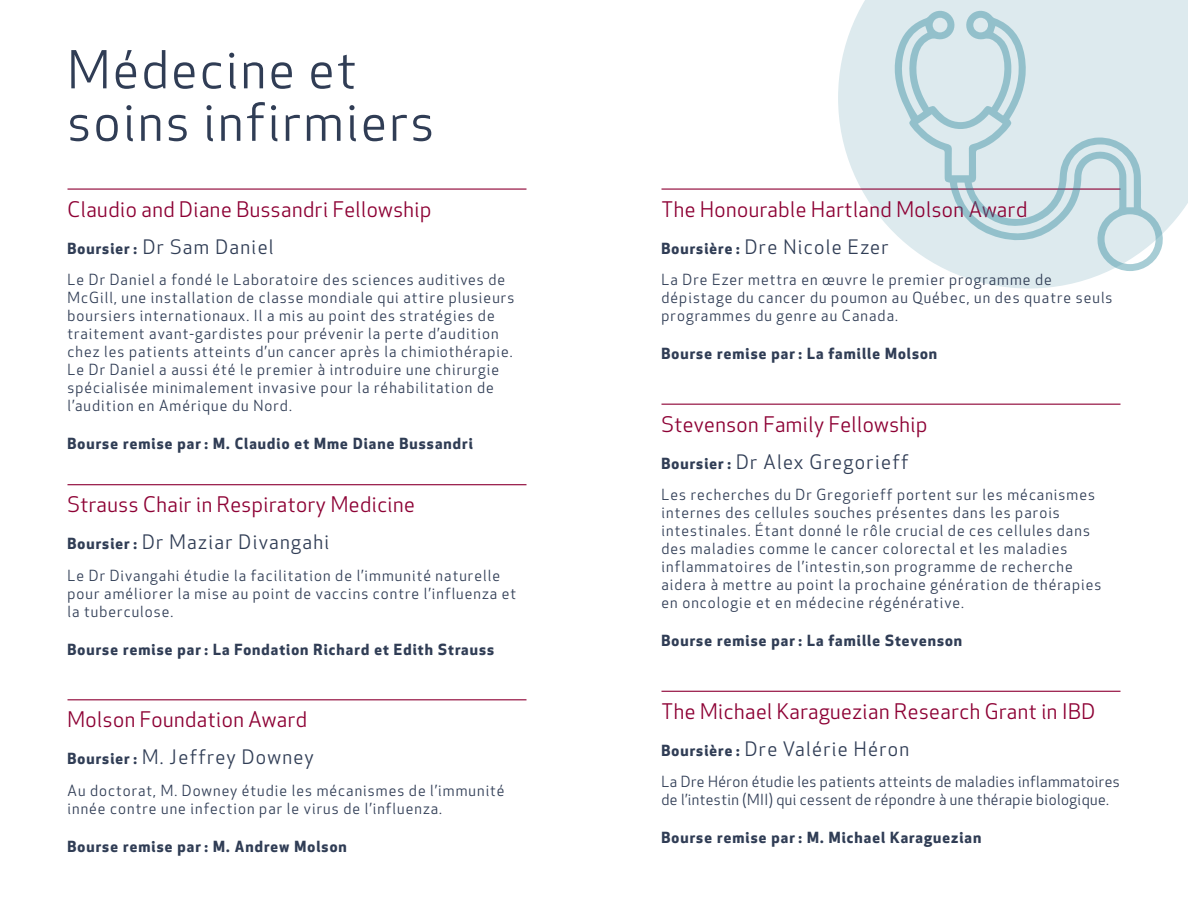
<style>
.page{position:relative;width:1188px;height:918px;background:#fff}
.page>*{position:absolute;margin:0;border:0;box-sizing:border-box;transform-origin:0 0}
.t1{font:51px/52.5px "Apex New";letter-spacing:.05em;color:#303d55}
.t2{font:21px "Apex New";letter-spacing:.025em;color:#8d0034}
.t3{font:19.5px "Apex New";letter-spacing:.07em;color:#303d55}
.t4{font:15px/18px "Apex New";letter-spacing:.07em;color:#303d55}
.t5{font:700 15px "Apex New";letter-spacing:.07em;color:#303d55}
.t6{font:15px/18px "Apex New";letter-spacing:.03em;color:#303d55}
.s1{font-weight:700;font-size:15px}
</style>
<div class="page">
<hr style="left:68px;top:189px;width:458px;height:1px;background:#8d0034">
<hr style="left:68px;top:484px;width:458px;height:1px;background:#8d0034">
<hr style="left:68px;top:699px;width:458px;height:1px;background:#8d0034">
<svg style="left:838px;top:0;width:350px;height:289px;fill:#ddeaee"></svg>
<hr style="left:662px;top:189px;width:458px;height:1px;background:#8d0034">
<hr style="left:662px;top:404px;width:458px;height:1px;background:#8d0034">
<hr style="left:662px;top:691px;width:458px;height:1px;background:#8d0034">
<svg style="left:893px;top:9px;width:272px;height:262px;background:#d4e4e9"></svg>
<h1 class="t1" style="left:68px;top:44px;width:368px">Médecine et soins infirmiers</h1>
<h2 class="t2" style="left:68px;top:196px;width:365px">Claudio and Diane Bussandri Fellowship</h2>
<h3 class="t3" style="left:68px;top:234px;width:208px"><span class="s1">Boursier :</span> Dr Sam Daniel</h3>
<p class="t4" style="left:68px;top:271px;width:448px">Le Dr Daniel a fondé le Laboratoire des sciences auditives de McGill, une installation de classe mondiale qui attire plusieurs boursiers internationaux. Il a mis au point des stratégies de traitement avant-gardistes pour prévenir la perte d’audition chez les patients atteints d’un cancer après la chimiothérapie.<br>Le Dr Daniel a aussi été le premier à introduire une chirurgie spécialisée minimalement invasive pour la réhabilitation de l’audition en Amérique du Nord.</p>
<p class="t5" style="left:68px;top:433px;width:407px">Bourse remise par : M. Claudio et Mme Diane Bussandri</p>
<h2 class="t2" style="left:68px;top:491px;width:349px">Strauss Chair in Respiratory Medicine</h2>
<h3 class="t3" style="left:68px;top:530px;width:263px"><span class="s1">Boursier :</span> Dr Maziar Divangahi</h3>
<p class="t4" style="left:68px;top:566px;width:450px">Le Dr Divangahi étudie la facilitation de l’immunité naturelle pour améliorer la mise au point de vaccins contre l’influenza et la tuberculose.</p>
<p class="t5" style="left:68px;top:639px;width:428px">Bourse remise par : La Fondation Richard et Edith Strauss</p>
<h2 class="t2" style="left:68px;top:706px;width:241px">Molson Foundation Award</h2>
<h3 class="t3" style="left:68px;top:745px;width:248px"><span class="s1">Boursier :</span> M. Jeffrey Downey</h3>
<p class="t4" style="left:68px;top:781px;width:439px">Au doctorat, M. Downey étudie les mécanismes de l’immunité innée contre une infection par le virus de l’influenza.</p>
<p class="t5" style="left:68px;top:836px;width:281px">Bourse remise par : M. Andrew Molson</p>
<h2 class="t2" style="left:662px;top:196px;width:367px">The Honourable Hartland Molson Award</h2>
<h3 class="t3" style="left:662px;top:234px;width:229px"><span class="s1">Boursière :</span> Dre Nicole Ezer</h3>
<p class="t4" style="left:662px;top:271px;width:453px">La Dre Ezer mettra en œuvre le premier programme de dépistage du cancer du poumon au Québec, un des quatre seuls programmes du genre au Canada.</p>
<p class="t5" style="left:662px;top:343px;width:277px">Bourse remise par : La famille Molson</p>
<h2 class="t2" style="left:662px;top:411px;width:267px">Stevenson Family Fellowship</h2>
<h3 class="t3" style="left:662px;top:449px;width:248px"><span class="s1">Boursier :</span> Dr Alex Gregorieff</h3>
<p class="t4" style="left:662px;top:486px;width:441px">Les recherches du Dr Gregorieff portent sur les mécanismes internes des cellules souches présentes dans les parois intestinales. Étant donné le rôle crucial de ces cellules dans des maladies comme le cancer colorectal et les maladies inflammatoires de l’intestin,son programme de recherche aidera à mettre au point la prochaine génération de thérapies en oncologie et en médecine régénérative.</p>
<p class="t5" style="left:662px;top:630px;width:302px">Bourse remise par : La famille Stevenson</p>
<h2 class="t2" style="left:662px;top:698px;width:435px">The Michael Karaguezian Research Grant in IBD</h2>
<h3 class="t3" style="left:662px;top:736px;width:249px"><span class="s1">Boursière :</span> Dre Valérie Héron</h3>
<p class="t6" style="left:661px;top:773px;width:460px">La Dre Héron étudie les patients atteints de maladies inflammatoires de l’intestin (MII) qui cessent de répondre à une thérapie biologique.</p>
<p class="t5" style="left:661px;top:827px;width:321px">Bourse remise par : M. Michael Karaguezian</p>
</div>
